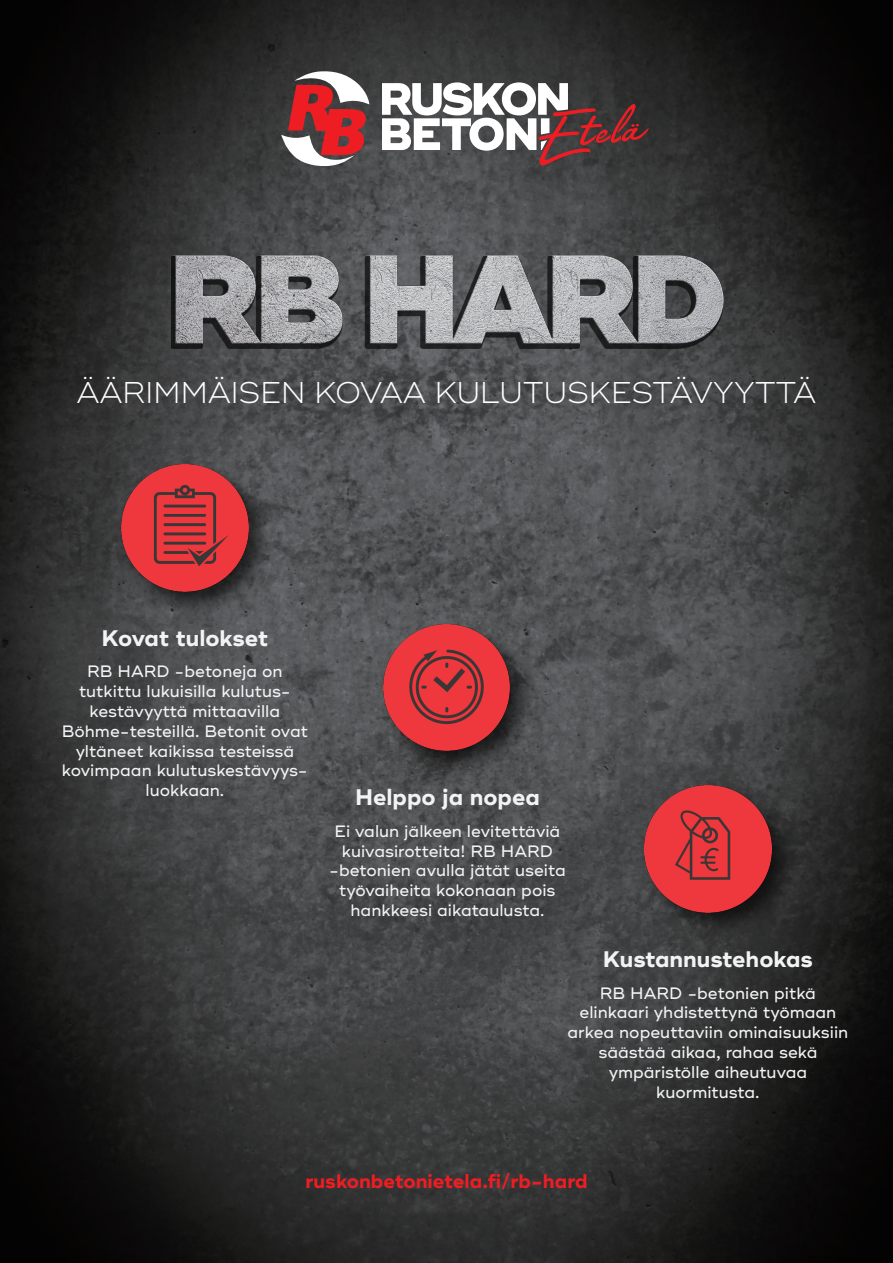
<style>
.page{position:relative;width:893px;height:1263px;background:#fff}
.page>*{position:absolute;margin:0;border:0;box-sizing:border-box;transform-origin:0 0}
.t1{font:300 30px "Ridley Grotesk";letter-spacing:-.015em;color:#fff}
.t2{font:700 22.5px "Ridley Grotesk";color:#f2f3f4}
.t3{font:700 19.5px "Ridley Grotesk";color:#ee1d23}
.t4{font:500 16.5px/19.8px "Ridley Grotesk";color:#f2f3f4;text-align:center}
</style>
<div class="page">
<img style="left:0;top:0;width:893px;height:1263px">
<img style="left:68px;top:45px;width:759px;height:569px">
<img style="left:109px;top:453px;width:173px;height:171px">
<img style="left:122px;top:465px;width:126px;height:126px">
<img style="left:370px;top:612px;width:173px;height:173px">
<img style="left:383px;top:624px;width:127px;height:127px">
<img style="left:633px;top:774px;width:171px;height:171px">
<img style="left:645px;top:786px;width:126px;height:127px">
<h1 class="t1" style="left:77px;top:375px;width:741px">ÄÄRIMMÄISEN KOVAA KULUTUSKESTÄVYYTTÄ</h1>
<h2 class="t2" style="left:102px;top:624px;width:168px">Kovat tulokset</h2>
<p class="t4" style="left:62px;top:662px;width:248px">RB HARD -betoneja on tutkittu lukuisilla kulutus&shy;kestävyyttä mittaavilla<br>Böhme-testeillä. Betonit ovat yltäneet kaikissa testeissä kovimpaan kulutuskestävyys&shy;luokkaan.</p>
<h2 class="t2" style="left:355px;top:784px;width:186px">Helppo ja nopea</h2>
<p class="t4" style="left:329px;top:821px;width:238px">Ei valun jälkeen levitettäviä kuivasirotteita! RB HARD -betonien avulla jätät useita työvaiheita kokonaan pois hankkeesi aikataulusta.</p>
<h2 class="t2" style="left:603px;top:946px;width:211px">Kustannustehokas</h2>
<p class="t4" style="left:568px;top:983px;width:282px">RB HARD -betonien pitkä elinkaari yhdistettynä työmaan arkea nopeuttaviin ominaisuuksiin säästää aikaa, rahaa sekä ympäristölle aiheutuvaa kuormitusta.</p>
<p class="t3" style="left:305px;top:1170px;width:284px">ruskonbetonietela.fi/rb-hard</p>
</div>
